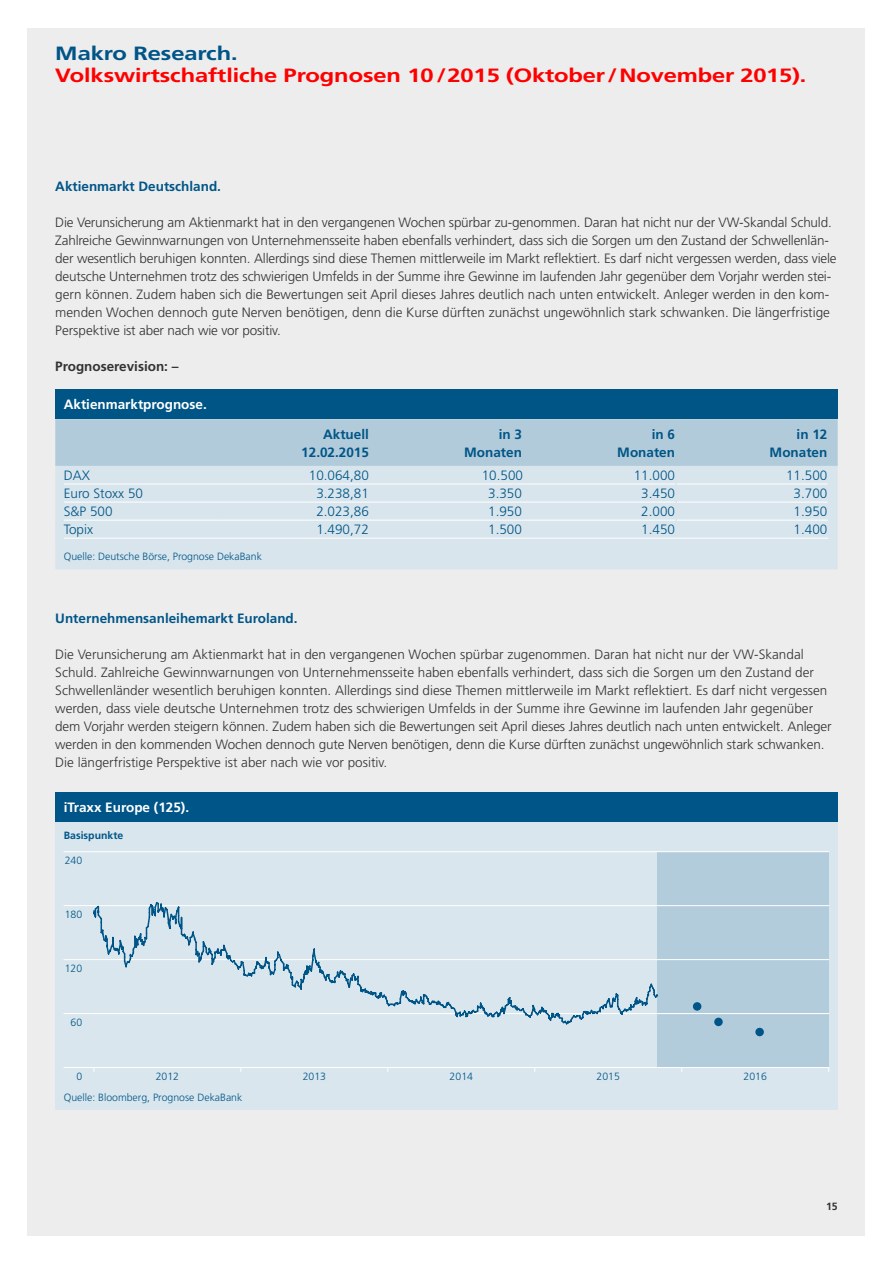
<style>
.page{position:relative;width:893px;height:1263px;background:#fff}
.page>*{position:absolute;margin:0;border:0;box-sizing:border-box;transform-origin:0 0}
.t1{font:24px "DK Frutiger OTPS Bold 80 HL";color:#f00}
.t2{font:24px "DK Frutiger OTPS Bold 80 HL";color:#058}
.t3{font:300 13.5px/18px "Deka Frutiger OTPS";color:#333}
.t4{font:300 13.5px/18.1px "Deka Frutiger OTPS";color:#005587;text-align:justify}
.t5{font:700 13.5px "Deka Frutiger OTPS";color:#058}
.t6{font:700 13.5px/18px "Deka Frutiger OTPS";color:#005587;text-align:right}
.t7{font:700 13.5px "Deka Frutiger OTPS";color:#fff}
.t8{font:700 13.5px "Deka Frutiger OTPS";color:#333}
.t9{font:300 10.5px "Deka Frutiger OTPS";color:#058}
.t10{font:300 10.5px "Deka Frutiger OTPS";color:#005587}
.t11{font:700 10.5px "Deka Frutiger OTPS";color:#058}
.t12{font:700 10.5px "Deka Frutiger OTPS";color:#333}
</style>
<div class="page">
<div style="left:28px;top:28px;width:837px;height:1207px;background:#ededed"></div>
<div style="left:55px;top:822px;width:783px;height:287px;background:#d9e6ed"></div>
<div style="left:657px;top:852px;width:172px;height:215px;background:#b3ccdb"></div>
<hr style="left:64px;top:851px;width:765px;height:1px;background:#fff">
<hr style="left:64px;top:1067px;width:765px;height:1px;background:#fff">
<hr style="left:64px;top:1013px;width:765px;height:1px;background:#fff">
<hr style="left:64px;top:959px;width:765px;height:1px;background:#fff">
<hr style="left:64px;top:905px;width:765px;height:1px;background:#fff">
<div style="left:693px;top:1002px;width:8px;height:9px;background:#058;border-radius:50%"></div>
<div style="left:714px;top:1018px;width:9px;height:8px;background:#058;border-radius:50%"></div>
<div style="left:755px;top:1028px;width:9px;height:8px;background:#058;border-radius:50%"></div>
<div style="left:55px;top:792px;width:783px;height:30px;background:#058"></div>
<svg style="left:93px;top:902px;width:566px;height:123px"></svg>
<div style="left:55px;top:389px;width:783px;height:30px;background:#005587"></div>
<div style="left:55px;top:419px;width:783px;height:47px;background:#b2cbda"></div>
<div style="left:55px;top:466px;width:783px;height:103px;background:#d8e5ec"></div>
<hr style="left:64px;top:483px;width:153px;height:1px;background:#fff">
<hr style="left:217px;top:483px;width:153px;height:1px;background:#fff">
<hr style="left:370px;top:483px;width:153px;height:1px;background:#fff">
<hr style="left:523px;top:483px;width:152px;height:1px;background:#fff">
<hr style="left:677px;top:483px;width:151px;height:1px;background:#fff">
<hr style="left:64px;top:502px;width:153px;height:1px;background:#fff">
<hr style="left:217px;top:502px;width:153px;height:1px;background:#fff">
<hr style="left:370px;top:502px;width:153px;height:1px;background:#fff">
<hr style="left:523px;top:502px;width:152px;height:1px;background:#fff">
<hr style="left:677px;top:502px;width:151px;height:1px;background:#fff">
<hr style="left:64px;top:520px;width:153px;height:1px;background:#fff">
<hr style="left:217px;top:520px;width:153px;height:1px;background:#fff">
<hr style="left:370px;top:520px;width:153px;height:1px;background:#fff">
<hr style="left:523px;top:520px;width:152px;height:1px;background:#fff">
<hr style="left:677px;top:520px;width:151px;height:1px;background:#fff">
<hr style="left:64px;top:538px;width:153px;height:1px;background:#fff">
<hr style="left:217px;top:538px;width:153px;height:1px;background:#fff">
<hr style="left:370px;top:538px;width:153px;height:1px;background:#fff">
<hr style="left:523px;top:538px;width:153px;height:1px;background:#fff">
<hr style="left:676px;top:538px;width:152px;height:1px;background:#fff">
<h1 class="t2" style="left:55px;top:37px;width:184px">Makro Research.</h1>
<h1 class="t1" style="left:55px;top:59px;width:753px">Volkswirtschaftliche Prognosen 10/2015 (Oktober/November 2015).</h1>
<p class="t5" style="left:55px;top:178px;width:167px">Aktienmarkt Deutschland.</p>
<p class="t3" style="left:55px;top:214px;width:783px">Die Verunsicherung am Aktienmarkt hat in den vergangenen Wochen spürbar zu-genommen. Daran hat nicht nur der VW-Skandal Schuld.<br>Zahlreiche Gewinnwarnungen von Unternehmensseite haben ebenfalls verhindert, dass sich die Sorgen um den Zustand der Schwellenlän&shy;der wesentlich beruhigen konnten. Allerdings sind diese Themen mittlerweile im Markt reflektiert. Es darf nicht vergessen werden, dass viele deutsche Unternehmen trotz des schwierigen Umfelds in der Summe ihre Gewinne im laufenden Jahr gegenüber dem Vorjahr werden stei&shy;gern können. Zudem haben sich die Bewertungen seit April dieses Jahres deutlich nach unten entwickelt. Anleger werden in den kom&shy;menden Wochen dennoch gute Nerven benötigen, denn die Kurse dürften zunächst ungewöhnlich stark schwanken. Die längerfristige Perspektive ist aber nach wie vor positiv.</p>
<p class="t8" style="left:55px;top:358px;width:125px">Prognoserevision: –</p>
<p class="t7" style="left:64px;top:396px;width:145px">Aktienmarktprognose.</p>
<p class="t6" style="left:301px;top:425px;width:69px">Aktuell<br>12.02.2015</p>
<p class="t6" style="left:464px;top:425px;width:59px">in 3<br>Monaten</p>
<p class="t6" style="left:617px;top:425px;width:59px">in 6<br>Monaten</p>
<p class="t6" style="left:770px;top:425px;width:59px">in 12<br>Monaten</p>
<p class="t4" style="left:64px;top:466px;width:28px">DAX</p>
<p class="t4" style="left:482px;top:466px;width:43px">10.500</p>
<p class="t4" style="left:634px;top:466px;width:43px">11.000</p>
<p class="t4" style="left:786px;top:466px;width:43px">11.500</p>
<p class="t4" style="left:64px;top:484px;width:81px">Euro Stoxx 50</p>
<p class="t4" style="left:316px;top:484px;width:54px">3.238,81<br>2.023,86<br>1.490,72</p>
<p class="t4" style="left:309px;top:466px;width:62px">10.064,80</p>
<p class="t4" style="left:488px;top:484px;width:35px">3.350</p>
<p class="t4" style="left:641px;top:484px;width:35px">3.450</p>
<p class="t4" style="left:794px;top:484px;width:35px">3.700</p>
<p class="t4" style="left:64px;top:502px;width:50px">S&amp;P 500</p>
<p class="t4" style="left:488px;top:502px;width:35px">1.950</p>
<p class="t4" style="left:641px;top:502px;width:35px">2.000</p>
<p class="t4" style="left:794px;top:502px;width:35px">1.950</p>
<p class="t4" style="left:64px;top:520px;width:31px">Topix</p>
<p class="t4" style="left:488px;top:520px;width:35px">1.500</p>
<p class="t4" style="left:641px;top:520px;width:35px">1.450</p>
<p class="t4" style="left:794px;top:520px;width:35px">1.400</p>
<p class="t10" style="left:64px;top:550px;width:200px">Quelle: Deutsche Börse, Prognose DekaBank</p>
<p class="t5" style="left:55px;top:610px;width:244px">Unternehmensanleihemarkt Euroland.</p>
<p class="t3" style="left:55px;top:646px;width:778px">Die Verunsicherung am Aktienmarkt hat in den vergangenen Wochen spürbar zugenommen. Daran hat nicht nur der VW-Skandal Schuld. Zahlreiche Gewinnwarnungen von Unternehmensseite haben ebenfalls verhindert, dass sich die Sorgen um den Zustand der Schwellenländer wesentlich beruhigen konnten. Allerdings sind diese Themen mittlerweile im Markt reflektiert. Es darf nicht vergessen werden, dass viele deutsche Unternehmen trotz des schwierigen Umfelds in der Summe ihre Gewinne im laufenden Jahr gegenüber dem Vorjahr werden steigern können. Zudem haben sich die Bewertungen seit April dieses Jahres deutlich nach unten entwickelt. Anleger werden in den kommenden Wochen dennoch gute Nerven benötigen, denn die Kurse dürften zunächst ungewöhnlich stark schwanken.<br>Die längerfristige Perspektive ist aber nach wie vor positiv.</p>
<p class="t7" style="left:64px;top:799px;width:127px">iTraxx Europe (125).</p>
<p class="t11" style="left:64px;top:829px;width:61px">Basispunkte</p>
<p class="t9" style="left:65px;top:854px;width:19px">240</p>
<p class="t9" style="left:65px;top:908px;width:19px">180</p>
<p class="t9" style="left:65px;top:962px;width:19px">120</p>
<p class="t9" style="left:71px;top:1016px;width:13px">60</p>
<p class="t9" style="left:76px;top:1069px;width:7px">0</p>
<p class="t9" style="left:156px;top:1069px;width:25px">2012</p>
<p class="t9" style="left:303px;top:1069px;width:25px">2013</p>
<p class="t9" style="left:450px;top:1069px;width:25px">2014</p>
<p class="t9" style="left:597px;top:1069px;width:25px">2015</p>
<p class="t9" style="left:744px;top:1069px;width:25px">2016</p>
<p class="t9" style="left:64px;top:1091px;width:180px">Quelle: Bloomberg, Prognose DekaBank</p>
<p class="t12" style="left:826px;top:1200px;width:13px">15</p>
</div>
